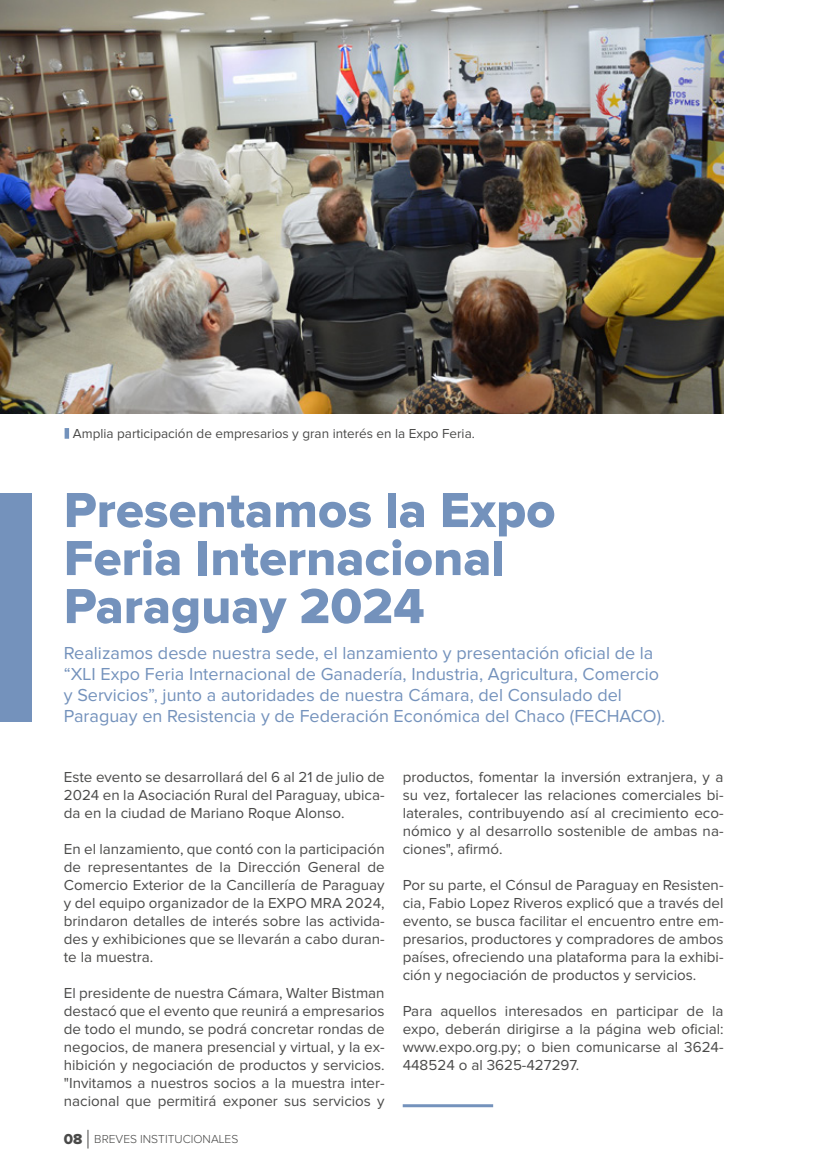
<style>
.page{position:relative;width:830px;height:1170px;background:#fff}
.page>*{position:absolute;margin:0;border:0;box-sizing:border-box;transform-origin:0 0}
.t1{font:51px/48px "Proxima Nova Extrabld";color:#7492bc}
.t2{font:18px/21px "Proxima Nova";color:#7492bc}
.t3{font:15px/18px "Proxima Nova";color:#4a4a49;text-align:justify}
.t4{font:15px "Proxima Nova Extrabld";color:#4a4a49}
.t5{font:13.5px "Proxima Nova";color:#4a4a49}
.t6{font:300 12px "Proxima Nova";color:#4a4a49}
</style>
<div class="page">
<img style="left:0;top:0;width:723px;height:413px">
<div style="left:0;top:493px;width:32px;height:229px;background:#7492bc"></div>
<hr style="left:65px;top:428px;width:4px;height:10px;background:#7392bc">
<hr style="left:402px;top:1104px;width:91px;height:3px;background:#7492bc">
<svg style="left:88px;top:1129px;width:1px;height:19px"></svg>
<p class="t5" style="left:73px;top:427px;width:403px">Amplia participación de empresarios y gran interés en la Expo Feria.</p>
<h1 class="t1" style="left:64px;top:488px;width:493px">Presentamos la Expo<br>Feria Internacional<br>Paraguay 2024</h1>
<p class="t2" style="left:64px;top:643px;width:602px">Realizamos desde nuestra sede, el lanzamiento y presentación oficial de la “XLI Expo Feria Internacional de Ganadería, Industria, Agricultura, Comercio y Servicios”, junto a autoridades de nuestra Cámara, del Consulado del Paraguay en Resistencia y de Federación Económica del Chaco (FECHACO).</p>
<p class="t3" style="left:64px;top:768px;width:322px">Este evento se desarrollará del 6 al 21 de julio de 2024 en la Asociación Rural del Paraguay, ubica&shy;da en la ciudad de Mariano Roque Alonso.</p>
<p class="t3" style="left:64px;top:840px;width:322px">En el lanzamiento, que contó con la participación de representantes de la Dirección General de Comercio Exterior de la Cancillería de Paraguay y del equipo organizador de la EXPO MRA 2024, brindaron detalles de interés sobre las activida&shy;des y exhibiciones que se llevarán a cabo duran&shy;te la muestra.</p>
<p class="t3" style="left:64px;top:984px;width:322px">El presidente de nuestra Cámara, Walter Bistman destacó que el evento que reunirá a empresarios de todo el mundo, se podrá concretar rondas de negocios, de manera presencial y virtual, y la ex&shy;hibición y negociación de productos y servicios. "Invitamos a nuestros socios a la muestra inter&shy;nacional que permitirá exponer sus servicios y</p>
<p class="t4" style="left:64px;top:1131px;width:20px">08</p>
<p class="t6" style="left:94px;top:1133px;width:145px">BREVES INSTITUCIONALES</p>
<p class="t3" style="left:402px;top:768px;width:322px">productos, fomentar la inversión extranjera, y a su vez, fortalecer las relaciones comerciales bi&shy;laterales, contribuyendo así al crecimiento eco&shy;nómico y al desarrollo sostenible de ambas na&shy;ciones", afirmó.</p>
<p class="t3" style="left:402px;top:876px;width:322px">Por su parte, el Cónsul de Paraguay en Resisten&shy;cia, Fabio Lopez Riveros explicó que a través del evento, se busca facilitar el encuentro entre em&shy;presarios, productores y compradores de ambos países, ofreciendo una plataforma para la exhibi&shy;ción y negociación de productos y servicios.</p>
<p class="t3" style="left:402px;top:1002px;width:322px">Para aquellos interesados en participar de la expo, deberán dirigirse a la página web oficial: www.expo.org.py; o bien comunicarse al 3624- 448524 o al 3625-427297.</p>
</div>
